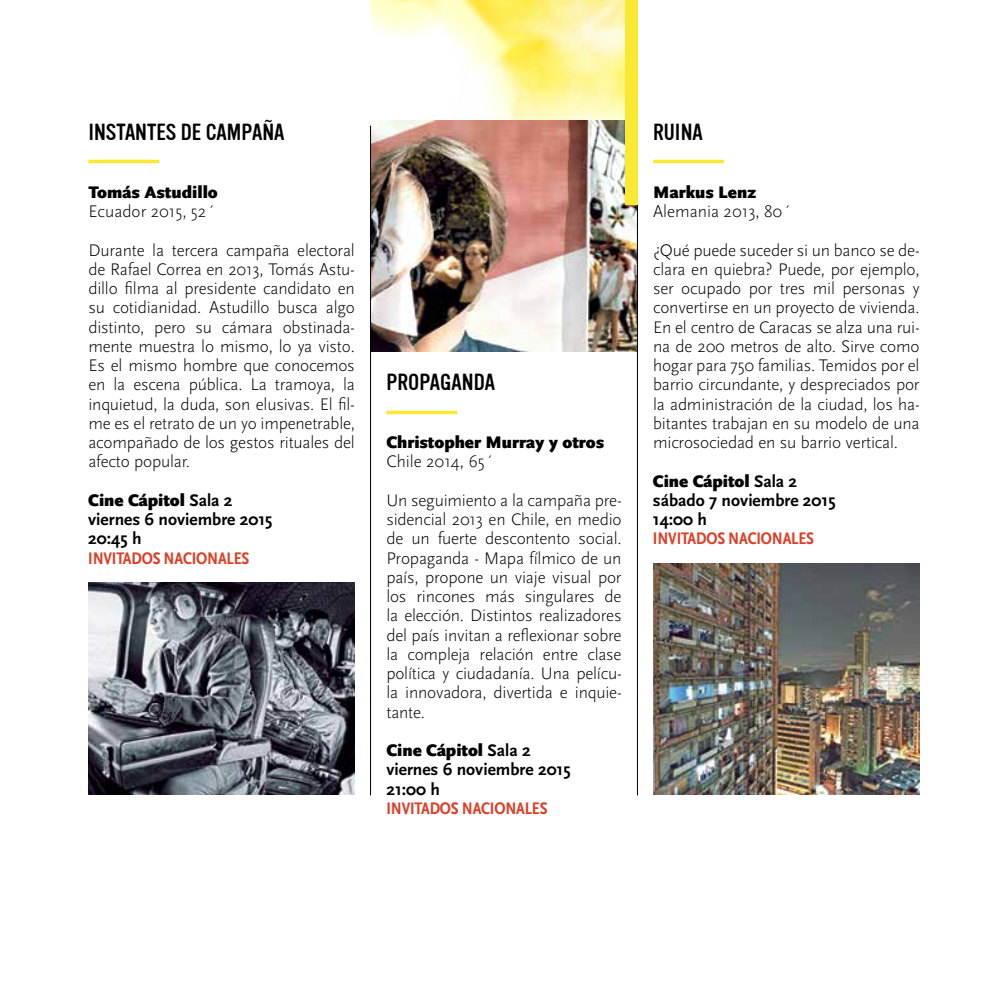
<style>
.page{position:relative;width:1008px;height:1008px;background:#fff}
.page>*{position:absolute;margin:0;border:0;box-sizing:border-box;transform-origin:0 0}
.t1{font:22.75px "Vinyl";color:#000}
.t2{font:300 17.5px/19.2px "Scala Sans Pro";letter-spacing:-.01em;color:#000;text-align:justify}
.t3{font:700 17.5px/19.2px "Scala Sans Pro";color:#000}
.t4{font:700 condensed 17.5px "Scala Sans Pro";letter-spacing:-.01em;color:#de3e26}
.t5{font:900 17.5px "Scala Sans Pro";color:#000}
.s1{font-weight:900}
</style>
<div class="page">
<img style="left:371px;top:0;width:266px;height:410px">
<hr style="left:386px;top:411px;width:71px;height:3px;background:#fae832">
<hr style="left:88px;top:160px;width:71px;height:3px;background:#fae832">
<hr style="left:653px;top:160px;width:71px;height:3px;background:#fae832">
<img style="left:370px;top:121px;width:267px;height:231px">
<img style="left:88px;top:583px;width:267px;height:211px">
<img style="left:653px;top:564px;width:267px;height:230px">
<hr style="left:370px;top:126px;width:1px;height:669px;background:#000">
<hr style="left:637px;top:126px;width:1px;height:669px;background:#000">
<div style="left:625px;top:0;width:12px;height:204px;background:#fae832"></div>
<h1 class="t1" style="left:88px;top:120px;width:17px">INSTANTES</h1>
<h1 class="t1" style="left:181px;top:120px;width:104px">DE CAMPAÑA</h1>
<p class="t5" style="left:88px;top:181px;width:131px">Tomás Astudillo</p>
<p class="t2" style="left:88px;top:202px;width:128px">Ecuador 2015, 52´</p>
<h1 class="t1" style="left:653px;top:120px;width:22px">RUINA</h1>
<p class="t5" style="left:653px;top:181px;width:105px">Markus Lenz</p>
<p class="t2" style="left:653px;top:202px;width:140px">Alemania 2013, 80´</p>
<p class="t2" style="left:88px;top:240px;width:268px">Durante la tercera campaña electoral de Rafael Correa en 2013, Tomás Astu&shy;dillo filma al presidente candidato en su cotidianidad. Astudillo busca algo distinto, pero su cámara obstinada&shy;mente muestra lo mismo, lo ya visto.<br>Es el mismo hombre que conocemos en la escena pública. La tramoya, la inquietud, la duda, son elusivas. El fil&shy;me es el retrato de un yo impenetrable, acompañado de los gestos rituales del afecto popular.</p>
<p class="t2" style="left:653px;top:240px;width:268px">¿Qué puede suceder si un banco se de&shy;clara en quiebra? Puede, por ejemplo, ser ocupado por tres mil personas y convertirse en un proyecto de vivienda.<br>En el centro de Caracas se alza una rui&shy;na de 200 metros de alto. Sirve como hogar para 750 familias. Temidos por el barrio circundante, y despreciados por la administración de la ciudad, los ha&shy;bitantes trabajan en su modelo de una microsociedad en su barrio vertical.</p>
<h1 class="t1" style="left:386px;top:370px;width:56px">PRO PAGAN</h1>
<h1 class="t1" style="left:474px;top:370px;width:22px">DA</h1>
<p class="t5" style="left:386px;top:432px;width:219px">Christopher Murray y otros</p>
<p class="t2" style="left:386px;top:452px;width:109px">Chile 2014, 65´</p>
<p class="t3" style="left:88px;top:490px;width:186px"><span class="s1">Cine Cápitol</span> Sala 2 viernes 6 noviembre 2015<br>20:45 h</p>
<p class="t4" style="left:88px;top:548px;width:163px">INVITADOS NACIONALES</p>
<p class="t2" style="left:386px;top:491px;width:237px">Un seguimiento a la campaña pre&shy;sidencial 2013 en Chile, en medio de un fuerte descontento social.<br>Propaganda - Mapa fílmico de un país, propone un viaje visual por los rincones más singulares de la elección. Distintos realizadores del país invitan a reflexionar sobre la compleja relación entre clase política y ciudadanía. Una pelícu&shy;la innovadora, divertida e inquie&shy;tante.</p>
<p class="t3" style="left:386px;top:741px;width:186px"><span class="s1">Cine Cápitol</span> Sala 2 viernes 6 noviembre 2015<br>21:00 h</p>
<p class="t4" style="left:386px;top:798px;width:163px">INVITADOS NACIONALES</p>
<p class="t3" style="left:653px;top:471px;width:184px"><span class="s1">Cine Cápitol</span> Sala 2 sábado 7 noviembre 2015<br>14:00 h</p>
<p class="t4" style="left:653px;top:528px;width:163px">INVITADOS NACIONALES</p>
</div>
